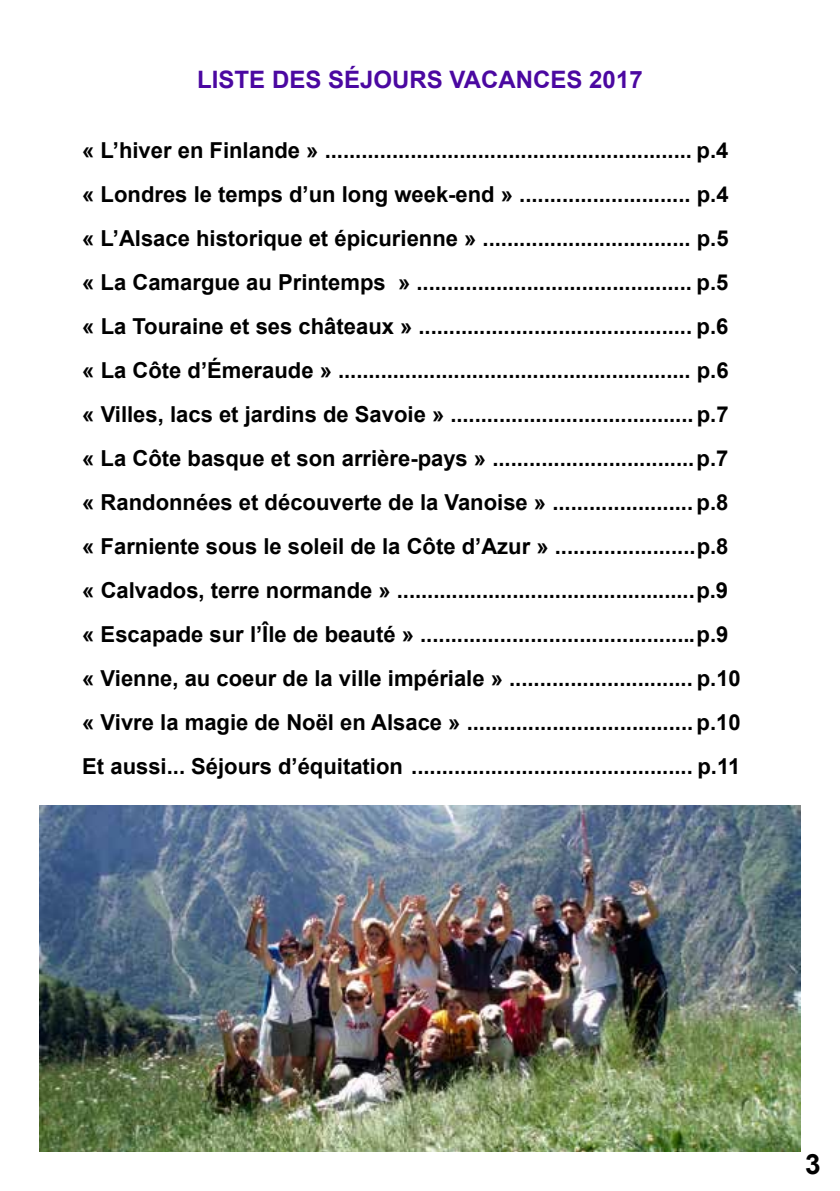
<style>
.page{position:relative;width:840px;height:1191px;background:#fff}
.page>*{position:absolute;margin:0;border:0;box-sizing:border-box;transform-origin:0 0}
.t1{font:700 28px "Arial";color:#000}
.t2{font:700 24px "Arial";color:#4b08a1}
.t3{font:700 22px/44px "Arial";color:#000}
</style>
<div class="page">
<img style="left:40px;top:805px;width:759px;height:346px">
<p class="t2" style="left:197px;top:63px;width:446px">LISTE DES SÉJOURS VACANCES 2017</p>
<p class="t3" style="left:82px;top:129px;width:659px">« L’hiver en Finlande » ............................................................ p.4 « Londres le temps d’un long week-end » ............................ p.4 « L’Alsace historique et épicurienne » .................................. p.5 « La Camargue au Printemps » ............................................. p.5 « La Touraine et ses châteaux » ............................................. p.6 « La Côte d’Émeraude » .......................................................... p.6 « Villes, lacs et jardins de Savoie » ........................................p.7 « La Côte basque et son arrière-pays » ................................. p.7 « Randonnées et découverte de la Vanoise » ....................... p.8 « Farniente sous le soleil de la Côte d’Azur » ....................... p.8 « Calvados, terre normande » ................................................. p.9 « Escapade sur l’Île de beauté » ............................................. p.9 « Vienne, au coeur de la ville impériale » .............................. p.10 « Vivre la magie de Noël en Alsace » ..................................... p.10<br>Et aussi... Séjours d’équitation .............................................. p.11</p>
<p class="t1" style="left:804px;top:1145px;width:17px">3</p>
</div>
